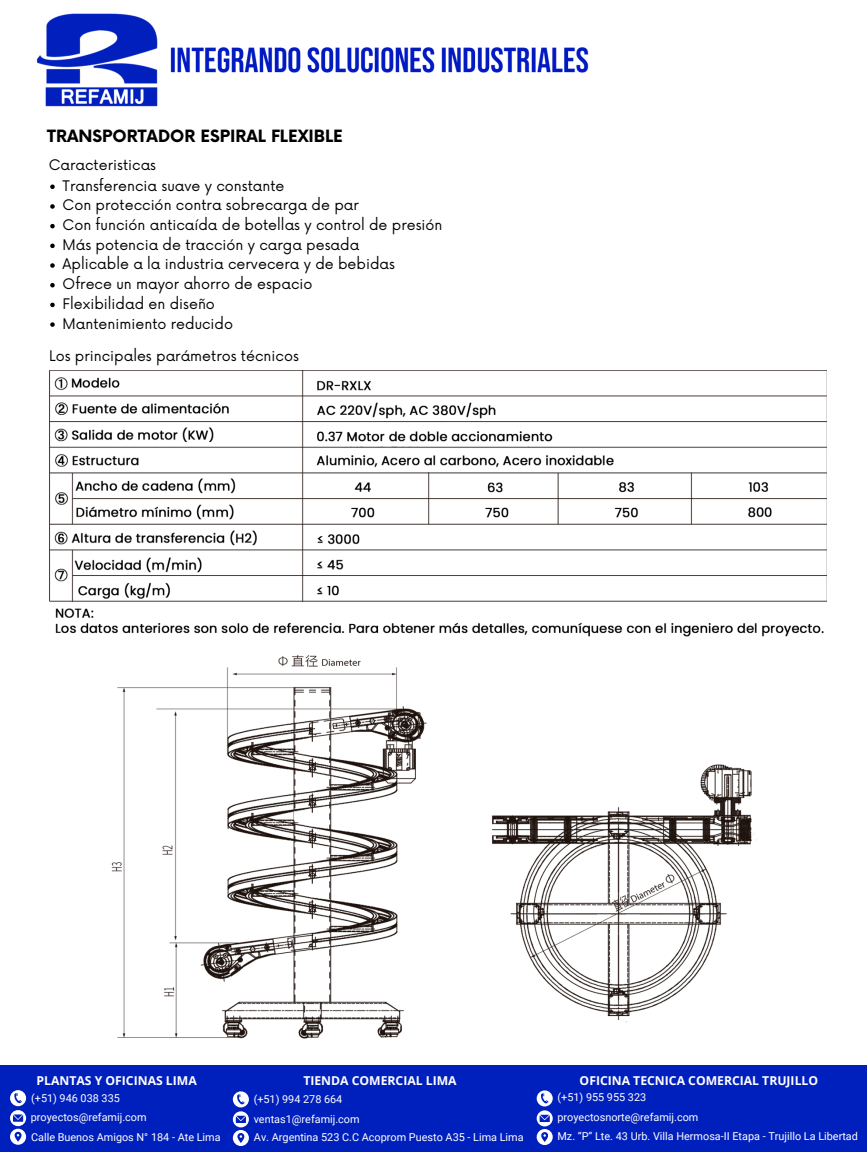
<style>
.page{position:relative;width:867px;height:1152px;background:#fff}
.page>*{position:absolute;margin:0;border:0;box-sizing:border-box;transform-origin:0 0}
.t1{font:700 16.5px "Now";color:#000}
.t2{font:14.25px/19.6px "Now";color:#000}
.t3{font:700 12.23px "Open Sans";color:#fff}
.t4{font:10.88px/19.3px "Roboto";color:#fff}
</style>
<div class="page">
<img style="left:36px;top:13px;width:716px;height:1026px">
<div style="left:0;top:1065px;width:867px;height:87px;background:#0020bd"></div>
<svg style="left:10px;top:1129px;width:16px;height:16px"></svg>
<svg style="left:10px;top:1090px;width:16px;height:16px"></svg>
<svg style="left:10px;top:1110px;width:16px;height:16px"></svg>
<svg style="left:14px;top:1093px;width:8px;height:10px"></svg>
<svg style="left:13px;top:1115px;width:10px;height:7px"></svg>
<svg style="left:15px;top:1132px;width:6px;height:10px"></svg>
<div style="left:537px;top:1129px;width:16px;height:16px;background:#fff;border-radius:50%"></div>
<svg style="left:537px;top:1090px;width:16px;height:16px"></svg>
<svg style="left:537px;top:1110px;width:16px;height:16px"></svg>
<svg style="left:541px;top:1093px;width:7px;height:10px"></svg>
<svg style="left:540px;top:1115px;width:10px;height:7px"></svg>
<svg style="left:541px;top:1132px;width:7px;height:10px"></svg>
<div style="left:233px;top:1130px;width:16px;height:16px;background:#fff;border-radius:50%"></div>
<svg style="left:233px;top:1091px;width:16px;height:16px"></svg>
<svg style="left:233px;top:1111px;width:16px;height:16px"></svg>
<svg style="left:237px;top:1094px;width:7px;height:10px"></svg>
<svg style="left:236px;top:1116px;width:10px;height:7px"></svg>
<svg style="left:237px;top:1133px;width:7px;height:10px"></svg>
<img style="left:49px;top:370px;width:778px;height:273px">
<svg style="left:50px;top:185px;width:5px;height:4px"></svg>
<svg style="left:50px;top:204px;width:5px;height:5px"></svg>
<svg style="left:50px;top:224px;width:5px;height:4px"></svg>
<svg style="left:50px;top:244px;width:5px;height:4px"></svg>
<svg style="left:50px;top:263px;width:5px;height:5px"></svg>
<svg style="left:50px;top:283px;width:5px;height:4px"></svg>
<svg style="left:50px;top:303px;width:5px;height:4px"></svg>
<svg style="left:50px;top:322px;width:5px;height:5px"></svg>
<p class="t1" style="left:47px;top:127px;width:297px">TRANSPORTADOR ESPIRAL FLEXIBLE</p>
<p class="t2" style="left:63px;top:155px;width:223px;line-height:21.1px;text-indent:-14px">Caracteristicas<br>Transferencia suave y constante</p>
<p class="t2" style="left:63px;top:196px;width:381px">Con protección contra sobrecarga de par<br>Con función anticaída de botellas y control de presión Más potencia de tracción y carga pesada<br>Aplicable a la industria cervecera y de bebidas Ofrece un mayor ahorro de espacio<br>Flexibilidad en diseño<br>Mantenimiento reducido</p>
<p class="t2" style="left:49px;top:347px;width:251px">Los principales parámetros técnicos</p>
<p class="t3" style="left:37px;top:1072px;width:162px">PLANTAS Y OFICINAS LIMA</p>
<p class="t3" style="left:303px;top:1072px;width:155px">TIENDA COMERCIAL LIMA</p>
<p class="t3" style="left:580px;top:1072px;width:240px">OFICINA TECNICA COMERCIAL TRUJILLO</p>
<p class="t4" style="left:31px;top:1088px;width:117px">(+51) 946 038 335 proyectos@refamij.com</p>
<p class="t4" style="left:31px;top:1128px;width:191px">Calle Buenos Amigos N° 184 - Ate Lima</p>
<p class="t4" style="left:254px;top:1089px;width:107px;line-height:20.2px">(+51) 994 278 664 ventas1@refamij.com</p>
<p class="t4" style="left:254px;top:1128px;width:271px">Av. Argentina 523 C.C Acoprom Puesto A35 - Lima Lima</p>
<p class="t4" style="left:557px;top:1088px;width:142px;line-height:19.5px">(+51) 955 955 323 proyectosnorte@refamij.com</p>
<p class="t4" style="left:557px;top:1127px;width:302px">Mz. “P” Lte. 43 Urb. Villa Hermosa-II Etapa - Trujillo La Libertad</p>
</div>
